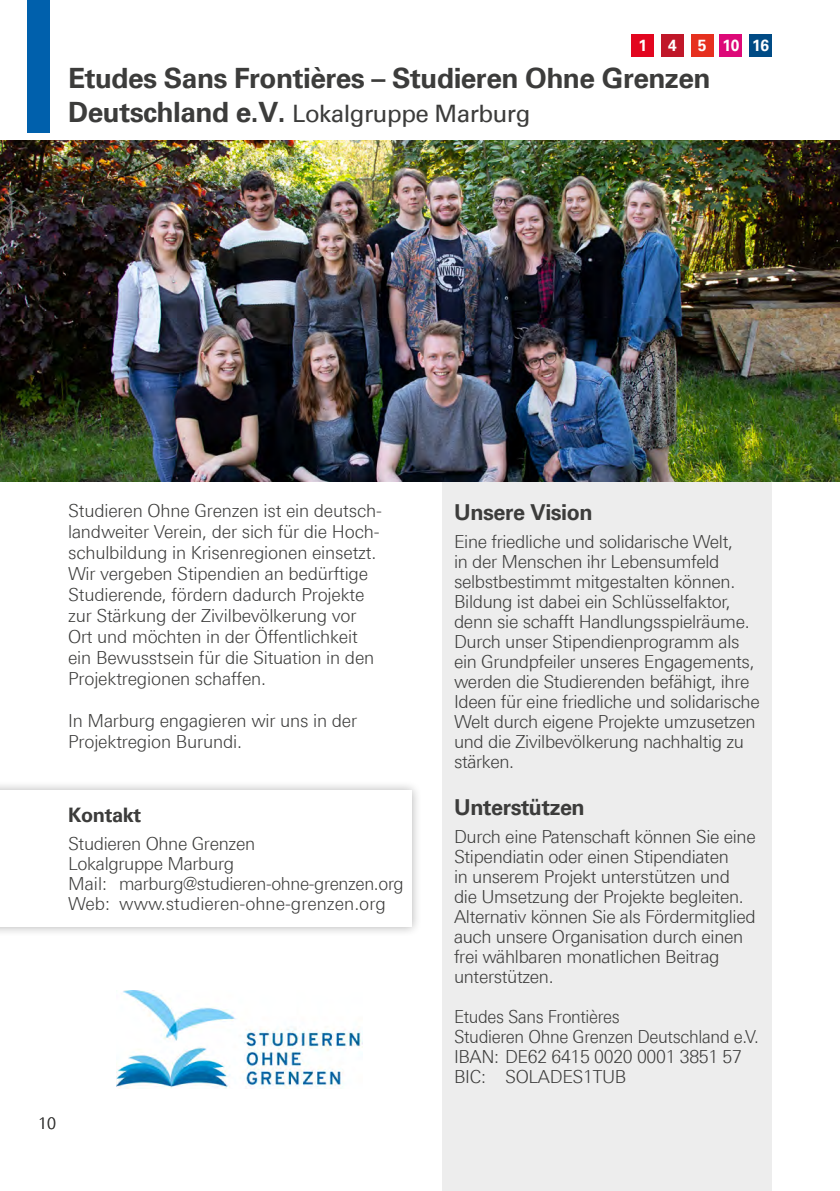
<style>
.page{position:relative;width:840px;height:1191px;background:#fff}
.page>*{position:absolute;margin:0;border:0;box-sizing:border-box;transform-origin:0 0}
.Überschrift_dick{font:700 28px "Univers";letter-spacing:-.02em;color:#3c3c3b}
.Überschrift_dick-2{font:24px "Univers";letter-spacing:-.02em;color:#3c3c3b}
.Überschrift_dick-3{font:700 22px "Univers";letter-spacing:-.02em;color:#3c3c3b}
.Überschrift_dick-4{font:700 20px "Univers";letter-spacing:-.02em;color:#3c3c3b}
.t1{font:300 18px/20px "Linotype Univers 330";letter-spacing:-.02em;color:#3c3c3b}
.t2{font:300 18px/20px "Linotype Univers 330";letter-spacing:-.02em;color:#3c3c3b;scale:.94 1}
.t3{font:300 18px "Linotype Univers 330";color:#3c3c3b}
.t4{font:300 18px "Linotype Univers 330";letter-spacing:-.02em;color:#3c3c3b;scale:.93 1}
.Überschrift_dick-5{font:700 16px "Univers";color:#fff}
.t5{font:300 16px "Linotype Univers 330";color:#3c3c3b}
.s1{font-weight:700;font-size:28px}
</style>
<div class="page">
<div style="left:442px;top:481px;width:329px;height:710px;background:#ededed"></div>
<div style="left:719px;top:34px;width:22px;height:23px;background:#dd0978"></div>
<div style="left:631px;top:34px;width:22px;height:23px;background:#e2061f"></div>
<div style="left:748px;top:34px;width:23px;height:23px;background:#004b85"></div>
<div style="left:690px;top:34px;width:23px;height:23px;background:#e6301f"></div>
<div style="left:660px;top:34px;width:23px;height:23px;background:#c01729"></div>
<div style="left:0;top:780px;width:421px;height:157px;background:#000;opacity:.3"></div>
<div style="left:0;top:790px;width:411px;height:137px;background:#fff"></div>
<img style="left:0;top:140px;width:839px;height:341px">
<img style="left:117px;top:990px;width:244px;height:99px">
<div style="left:27px;top:0;width:23px;height:132px;background:#0060ac"></div>
<p class="Überschrift_dick-5" style="left:638px;top:36px;width:10px">1</p>
<p class="Überschrift_dick-5" style="left:667px;top:36px;width:10px">4</p>
<p class="Überschrift_dick-5" style="left:697px;top:36px;width:10px">5</p>
<p class="Überschrift_dick-5" style="left:722px;top:36px;width:18px">10</p>
<p class="Überschrift_dick-5" style="left:751px;top:36px;width:18px">16</p>
<p class="Überschrift_dick" style="left:68px;top:62px;width:643px">Etudes Sans Frontières – Studieren Ohne Grenzen</p>
<p class="Überschrift_dick-2" style="left:68px;top:99px;width:463px"><span class="s1">Deutschland e.V.</span> Lokalgruppe Marburg</p>
<p class="t1" style="left:68px;top:500px;width:315px;line-height:21px">Studieren Ohne Grenzen ist ein deutsch&shy;landweiter Verein, der sich für die Hoch&shy;schulbildung in Krisenregionen einsetzt.<br>Wir vergeben Stipendien an bedürftige Studierende, fördern dadurch Projekte zur Stärkung der Zivilbevölkerung vor Ort und möchten in der Öffentlichkeit ein Bewusstsein für die Situation in den Projektregionen schaffen.</p>
<p class="t1" style="left:68px;top:710px;width:290px;line-height:21px">In Marburg engagieren wir uns in der<br>Projektregion Burundi.</p>
<p class="Überschrift_dick-4" style="left:68px;top:803px;width:75px">Kontakt</p>
<p class="t1" style="left:68px;top:833px;width:188px">Studieren Ohne Grenzen</p>
<p class="t1" style="left:68px;top:853px;width:167px">Lokalgruppe Marburg</p>
<p class="t1" style="left:68px;top:873px;width:337px">Mail: marburg@studieren-ohne-grenzen.org</p>
<p class="t1" style="left:68px;top:893px;width:43px">Web:</p>
<p class="t3" style="left:119px;top:892px;width:268px">www.studieren-ohne-grenzen.org</p>
<p class="t5" style="left:38px;top:1113px;width:19px">10</p>
<p class="Überschrift_dick-3" style="left:454px;top:499px;width:140px">Unsere Vision</p>
<p class="t1" style="left:454px;top:531px;width:307px">Eine friedliche und solidarische Welt,<br>in der Menschen ihr Lebensumfeld selbstbestimmt mitgestalten können.<br>Bildung ist dabei ein Schlüsselfaktor, denn sie schafft Handlungsspielräume.<br>Durch unser Stipendienprogramm als ein Grundpfeiler unseres Engagements, werden die Studierenden befähigt, ihre Ideen für eine friedliche und solidarische Welt durch eigene Projekte umzusetzen und die Zivilbevölkerung nachhaltig zu stärken.</p>
<p class="Überschrift_dick-3" style="left:454px;top:794px;width:132px">Unterstützen</p>
<p class="t1" style="left:454px;top:826px;width:303px">Durch eine Patenschaft können Sie eine Stipendiatin oder einen Stipendiaten<br>in unserem Projekt unterstützen und die Umsetzung der Projekte begleiten.<br>Alternativ können Sie als Fördermitglied auch unsere Organisation durch einen frei wählbaren monatlichen Beitrag unterstützen.</p>
<p class="t4" style="left:454px;top:1005px;width:180px">Etudes Sans Frontières</p>
<p class="t2" style="left:454px;top:1026px;width:326px">Studieren Ohne Grenzen Deutschland e.V.<br>IBAN: DE62 6415 0020 0001 3851 57</p>
<p class="t1" style="left:454px;top:1066px;width:174px">BIC: SOLADES1TUB</p>
</div>
